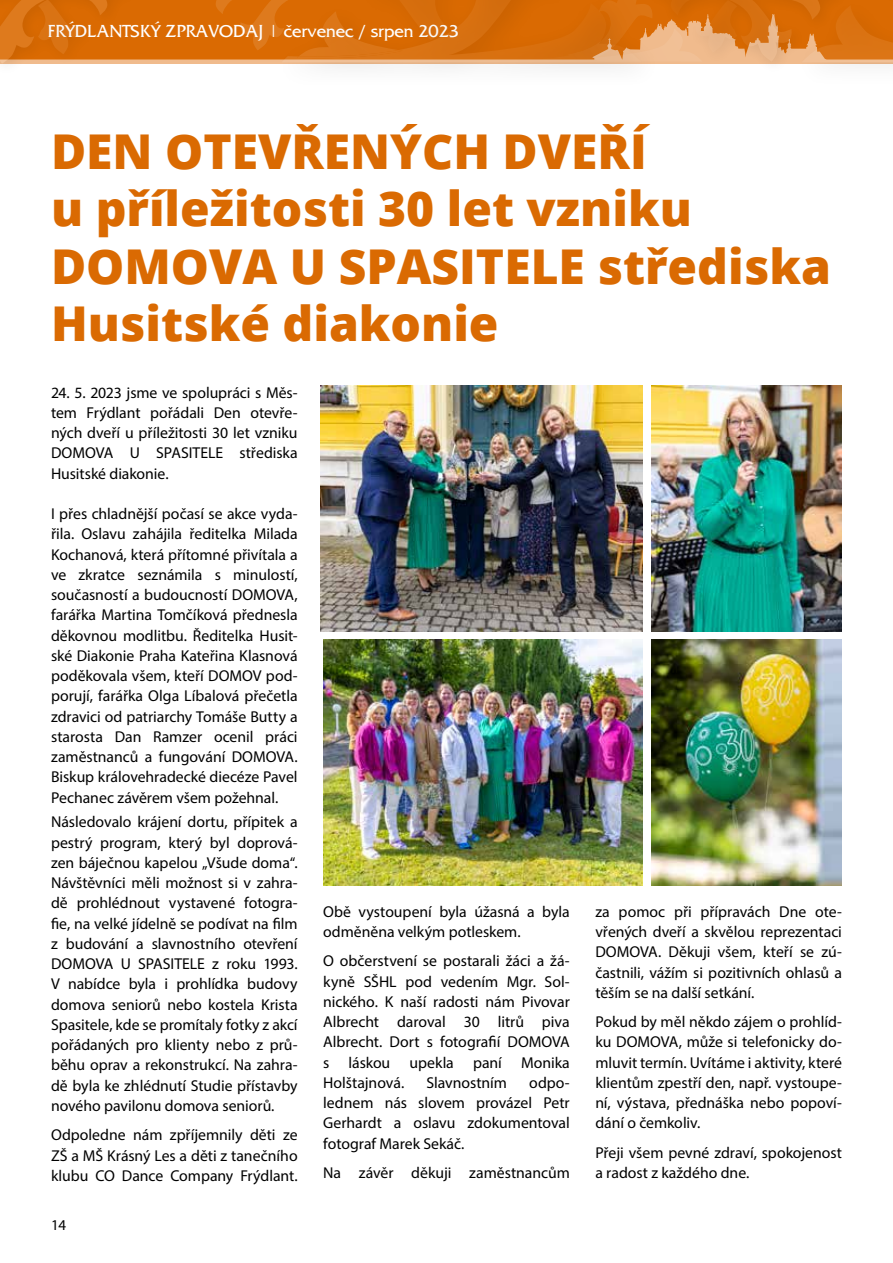
<style>
.page{position:relative;width:893px;height:1263px;background:#fff}
.page>*{position:absolute;margin:0;border:0;box-sizing:border-box;transform-origin:0 0}
.t1{font:800 48px/57.6px "Open Sans";color:#da6a02}
.t2{font:18px "France";color:#fff}
.t3{font:15.75px/20.2px "Myriad Pro";letter-spacing:-.005em;color:#000;text-align:justify}
.t4{font:15px "Myriad Pro";color:#000}
</style>
<div class="page">
<img style="left:321px;top:386px;width:321px;height:245px">
<img style="left:652px;top:386px;width:190px;height:245px">
<img style="left:323px;top:640px;width:319px;height:245px">
<img style="left:652px;top:640px;width:190px;height:245px">
<div style="left:144px;top:0;width:55px;height:60px;background:#da6a02"></div>
<div style="left:269px;top:0;width:398px;height:91px;background:#000;opacity:.75"></div>
<div style="left:0;top:0;width:144px;height:78px;background:#000;opacity:.75"></div>
<svg style="left:0;top:0;width:130px;height:64px;background:#da7212"></svg>
<div style="left:642px;top:0;width:210px;height:76px;background:#000;opacity:.75"></div>
<svg style="left:199px;top:0;width:694px;height:62px;background:#db781c"></svg>
<p class="t2" style="left:48px;top:22px;width:413px">FRÝDLANTSKÝ ZPRAVODAJ | červenec / srpen 2023</p>
<h1 class="t1" style="left:51px;top:120px;width:781px">DEN OTEVŘENÝCH DVEŘÍ<br>u příležitosti 30 let vzniku<br>DOMOVA U SPASITELE střediska<br>Husitské diakonie</h1>
<p class="t3" style="left:51px;top:382px;width:248px">24. 5. 2023 jsme ve spolupráci s Měs&shy;tem Frýdlant pořádali Den otevře&shy;ných dveří u příležitosti 30 let vzniku DOMOVA U SPASITELE střediska Husitské diakonie.</p>
<p class="t3" style="left:51px;top:503px;width:248px">I přes chladnější počasí se akce vyda&shy;řila. Oslavu zahájila ředitelka Milada Kochanová, která přítomné přivítala a ve zkratce seznámila s minulostí, současností a budoucností DOMOVA, farářka Martina Tomčíková přednesla děkovnou modlitbu. Ředitelka Husit&shy;ské Diakonie Praha Kateřina Klasnová poděkovala všem, kteří DOMOV pod&shy;porují, farářka Olga Líbalová přečetla zdravici od patriarchy Tomáše Butty a starosta Dan Ramzer ocenil práci zaměstnanců a fungování DOMOVA.<br>Biskup královehradecké diecéze Pavel Pechanec závěrem všem požehnal.</p>
<p class="t3" style="left:51px;top:812px;width:248px">Následovalo krájení dortu, přípitek a pestrý program, který byl doprová&shy;zen báječnou kapelou „Všude doma“.<br>Návštěvníci měli možnost si v zahra&shy;dě prohlédnout vystavené fotogra&shy;fie, na velké jídelně se podívat na film z budování a slavnostního otevření DOMOVA U SPASITELE z roku 1993.<br>V nabídce byla i prohlídka budovy domova seniorů nebo kostela Krista Spasitele, kde se promítaly fotky z akcí pořádaných pro klienty nebo z prů&shy;běhu oprav a rekonstrukcí. Na zahra&shy;dě byla ke zhlédnutí Studie přístavby nového pavilonu domova seniorů.</p>
<p class="t3" style="left:51px;top:1124px;width:248px">Odpoledne nám zpříjemnily děti ze ZŠ a MŠ Krásný Les a děti z tanečního klubu CO Dance Company Frýdlant.</p>
<p class="t4" style="left:51px;top:1216px;width:17px">14</p>
<p class="t3" style="left:323px;top:901px;width:248px">Obě vystoupení byla úžasná a byla odměněna velkým potleskem.</p>
<p class="t3" style="left:323px;top:951px;width:248px">O občerstvení se postarali žáci a žá&shy;kyně SŠHL pod vedením Mgr. Sol&shy;nického. K naší radosti nám Pivovar Albrecht daroval 30 litrů piva Albrecht. Dort s fotografií DOMOVA s láskou upekla paní Monika Holštajnová.</p>
<p class="t3" style="left:323px;top:1072px;width:248px;text-indent:206px">odpo&shy;lednem nás slovem provázel Petr Gerhardt a oslavu zdokumentoval fotograf Marek Sekáč.</p>
<p class="t3" style="left:323px;top:1162px;width:248px">Na závěr děkuji zaměstnancům</p>
<p class="t3" style="left:426px;top:1072px;width:82px">Slavnostním</p>
<p class="t3" style="left:595px;top:901px;width:248px">za pomoc při přípravách Dne ote&shy;vřených dveří a skvělou reprezentaci DOMOVA. Děkuji všem, kteří se zú&shy;častnili, vážím si pozitivních ohlasů a těším se na další setkání.</p>
<p class="t3" style="left:595px;top:1011px;width:248px">Pokud by měl někdo zájem o prohlíd&shy;ku DOMOVA, může si telefonicky do&shy;mluvit termín. Uvítáme i aktivity, které klientům zpestří den, např. vystoupe&shy;ní, výstava, přednáška nebo popoví&shy;dání o čemkoliv.</p>
<p class="t3" style="left:595px;top:1142px;width:248px">Přeji všem pevné zdraví, spokojenost a radost z každého dne.</p>
</div>
